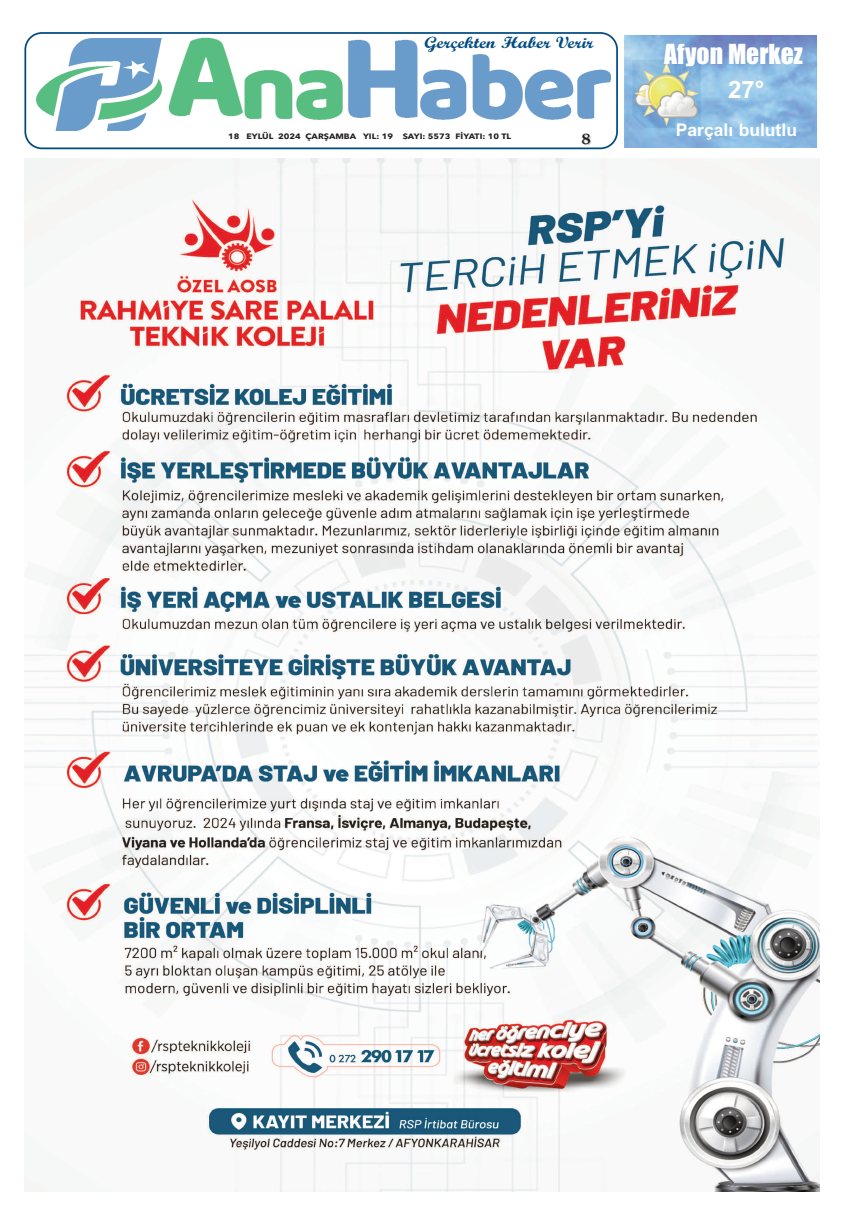
<style>
.page{position:relative;width:844px;height:1216px;background:#fff}
.page>*{position:absolute;margin:0;border:0;box-sizing:border-box;transform-origin:0 0}
.t1{font:25.55px "Impact";color:#fff}
.t2{font:700 23.97px "Arial";color:#fff}
.t3{font:700 17.5px "Arial";color:#fff}
.t4{font:16.36px "Script MT Bold";color:#004c82;scale:1.17 1}
.t5{font:700 15.75px "Palatino";color:#231f20;scale:1.19 1}
.t6{font:700 7.79px "Avenir Next LT Pro";color:#231f20;scale:1.13 1}
</style>
<div class="page">
<svg style="left:24px;top:32px;width:593px;height:117px"></svg>
<img style="left:36px;top:39px;width:127px;height:92px">
<img style="left:164px;top:35px;width:80px;height:95px">
<img style="left:345px;top:37px;width:76px;height:93px">
<img style="left:244px;top:63px;width:102px;height:66px">
<img style="left:420px;top:54px;width:190px;height:76px">
<svg style="left:624px;top:35px;width:193px;height:113px"></svg>
<img style="left:624px;top:36px;width:192px;height:111px">
<img style="left:632px;top:60px;width:68px;height:68px">
<img style="left:25px;top:159px;width:794px;height:1032px">
<h3 class="t4" style="left:424px;top:33px;width:146px">Gerçekten Haber Verir</h3>
<p class="t6" style="left:228px;top:133px;width:252px">18 EYLÜL 2024 ÇARŞAMBA YIL: 19 SAYI: 5573 FİYATI: 10 TL</p>
<h3 class="t5" style="left:581px;top:129px;width:9px">8</h3>
<h1 class="t1" style="left:664px;top:40px;width:140px">Afyon Merkez</h1>
<h2 class="t2" style="left:727px;top:76px;width:38px">27°</h2>
<h3 class="t3" style="left:675px;top:120px;width:123px">Parçalı bulutlu</h3>
</div>
